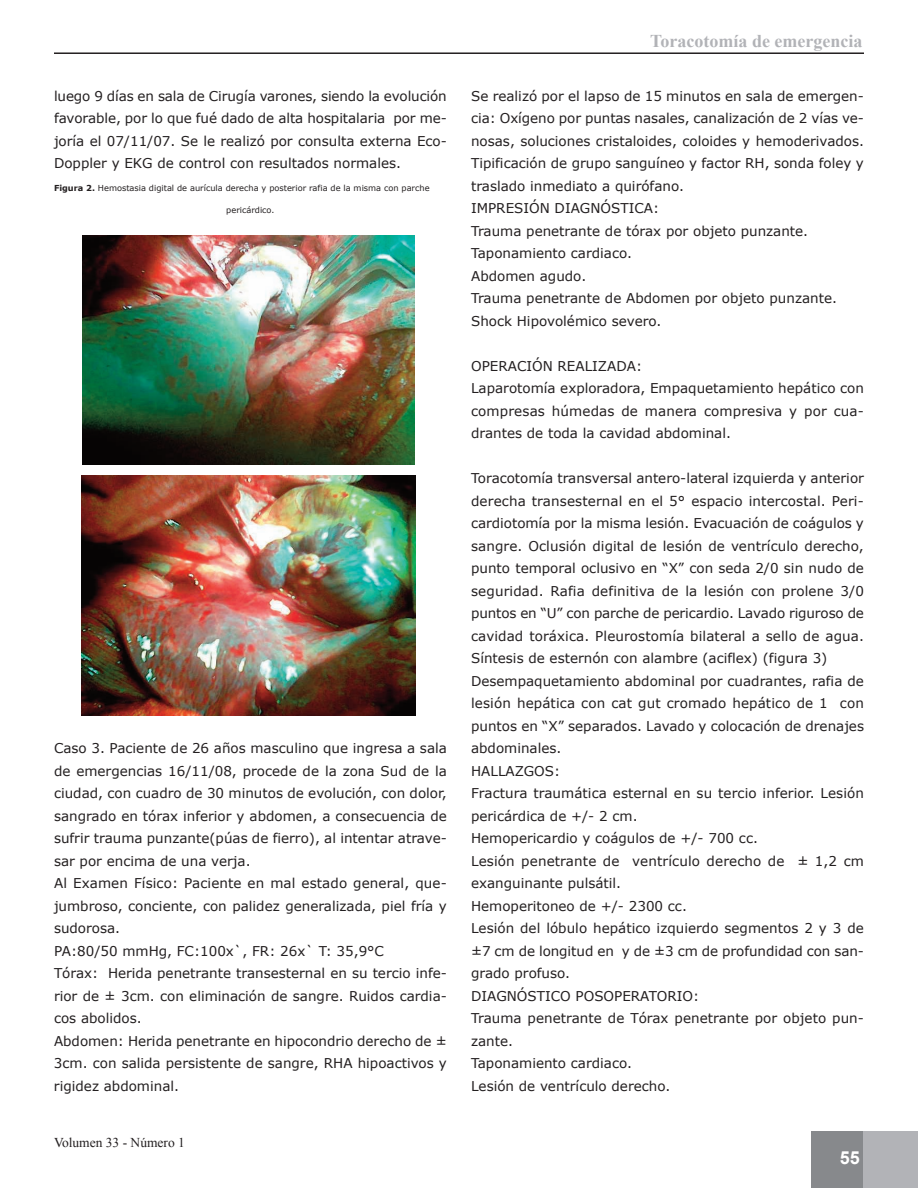
<style>
.page{position:relative;width:918px;height:1188px;background:#fff}
.page>*{position:absolute;margin:0;border:0;box-sizing:border-box;transform-origin:0 0}
.t1{font:700 18px "Times New Roman";color:#b2b3b7}
.t2{font:700 18px "Arial";color:#fff}
.t3{font:13.5px/22.5px "Verdana";color:#231f20}
.t4{font:13.5px "Times New Roman";color:#231f20}
.t5{font:8.25px "Verdana";color:#231f20}
.s1{font-weight:700}
</style>
<div class="page">
<hr style="left:54px;top:52px;width:810px;height:2px;background:#231f20">
<div style="left:812px;top:1131px;width:51px;height:57px;background:#87898c"></div>
<div style="left:864px;top:1131px;width:54px;height:56px;background:#b2b3b7"></div>
<img style="left:83px;top:236px;width:331px;height:229px">
<img style="left:81px;top:475px;width:334px;height:241px">
<p class="t3" style="left:54px;top:84px;width:394px;text-align:justify">luego 9 días en sala de Cirugía varones, siendo la evolución favorable, por lo que fué dado de alta hospitalaria por me&shy;joría el 07/11/07. Se le realizó por consulta externa Eco-Doppler y EKG de control con resultados normales.</p>
<p class="t5" style="left:54px;top:182px;width:377px"><span class="s1">Figura 2.</span> Hemostasia digital de aurícula derecha y posterior rafia de la misma con parche</p>
<p class="t5" style="left:226px;top:205px;width:50px">pericárdico.</p>
<p class="t3" style="left:54px;top:737px;width:395px">Caso 3. Paciente de 26 años masculino que ingresa a sala de emergencias 16/11/08, procede de la zona Sud de la ciudad, con cuadro de 30 minutos de evolución, con dolor, sangrado en tórax inferior y abdomen, a consecuencia de sufrir trauma punzante(púas de fierro), al intentar atrave&shy;sar por encima de una verja.<br>Al Examen Físico: Paciente en mal estado general, que&shy;jumbroso, conciente, con palidez generalizada, piel fría y sudorosa.<br>PA:80/50 mmHg, FC:100x`, FR: 26x` T: 35,9°C<br>Tórax: Herida penetrante transesternal en su tercio infe&shy;rior de ± 3cm. con eliminación de sangre. Ruidos cardia&shy;cos abolidos.<br>Abdomen: Herida penetrante en hipocondrio derecho de ± 3cm. con salida persistente de sangre, RHA hipoactivos y rigidez abdominal.</p>
<p class="t4" style="left:54px;top:1135px;width:132px">Volumen 33 - Número 1</p>
<h1 class="t1" style="left:650px;top:31px;width:214px">Toracotomía de emergencia</h1>
<p class="t3" style="left:471px;top:84px;width:394px">Se realizó por el lapso de 15 minutos en sala de emergen&shy;cia: Oxígeno por puntas nasales, canalización de 2 vías ve&shy;nosas, soluciones cristaloides, coloides y hemoderivados.<br>Tipificación de grupo sanguíneo y factor RH, sonda foley y traslado inmediato a quirófano.<br>IMPRESIÓN DIAGNÓSTICA:<br>Trauma penetrante de tórax por objeto punzante.<br>Taponamiento cardiaco.<br>Abdomen agudo.<br>Trauma penetrante de Abdomen por objeto punzante.<br>Shock Hipovolémico severo.</p>
<p class="t3" style="left:471px;top:354px;width:394px">OPERACIÓN REALIZADA:<br>Laparotomía exploradora, Empaquetamiento hepático con compresas húmedas de manera compresiva y por cua&shy;drantes de toda la cavidad abdominal.</p>
<p class="t3" style="left:471px;top:467px;width:394px">Toracotomía transversal antero-lateral izquierda y anterior derecha transesternal en el 5° espacio intercostal. Peri&shy;cardiotomía por la misma lesión. Evacuación de coágulos y sangre. Oclusión digital de lesión de ventrículo derecho, punto temporal oclusivo en “X” con seda 2/0 sin nudo de seguridad. Rafia definitiva de la lesión con prolene 3/0 puntos en “U” con parche de pericardio. Lavado riguroso de cavidad toráxica. Pleurostomía bilateral a sello de agua.<br>Síntesis de esternón con alambre (aciflex) (figura 3)<br>Desempaquetamiento abdominal por cuadrantes, rafia de lesión hepática con cat gut cromado hepático de 1 con puntos en “X” separados. Lavado y colocación de drenajes abdominales.<br>HALLAZGOS:<br>Fractura traumática esternal en su tercio inferior. Lesión pericárdica de +/- 2 cm.<br>Hemopericardio y coágulos de +/- 700 cc.<br>Lesión penetrante de ventrículo derecho de ± 1,2 cm exanguinante pulsátil.<br>Hemoperitoneo de +/- 2300 cc.<br>Lesión del lóbulo hepático izquierdo segmentos 2 y 3 de ±7 cm de longitud en y de ±3 cm de profundidad con san&shy;grado profuso.<br>DIAGNÓSTICO POSOPERATORIO:<br>Trauma penetrante de Tórax penetrante por objeto pun&shy;zante.<br>Taponamiento cardiaco.<br>Lesión de ventrículo derecho.</p>
<h1 class="t2" style="left:840px;top:1147px;width:22px">55</h1>
</div>
